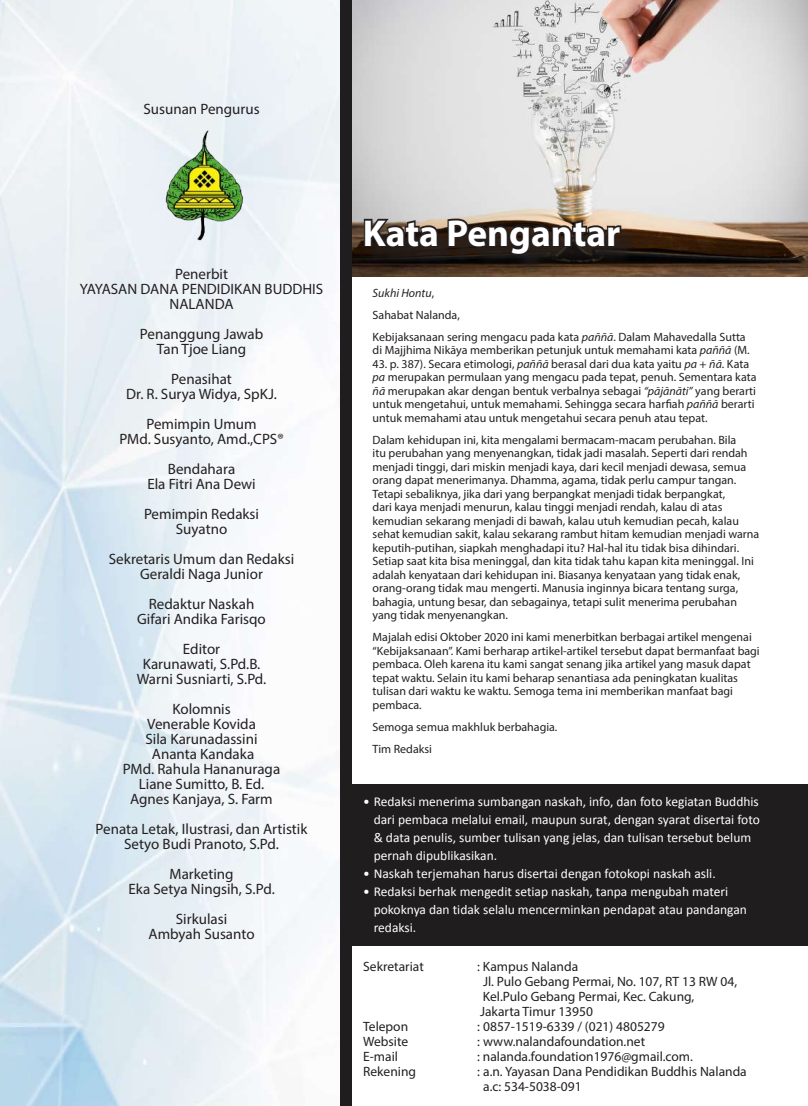
<style>
.page{position:relative;width:808px;height:1106px;background:#fff}
.page>*{position:absolute;margin:0;border:0;box-sizing:border-box;transform-origin:0 0}
.t1{font:700 37.5px "Myriad Pro";color:#fff}
.t2{font:15px/15px "Myriad Pro";color:#231f20;text-align:center}
.t3{font:13.5px/18px "Calibri";color:#fff}
.t4{font:13.5px/15px "Myriad Pro";color:#231f20}
.t5{font:12px/13.5px "Myriad Pro";color:#231f20}
.s1{font-style:italic}
</style>
<div class="page">
<img style="left:0;top:0;width:340px;height:1106px">
<div style="left:349px;top:784px;width:459px;height:162px;background:#201d1e"></div>
<img style="left:352px;top:0;width:456px;height:276px">
<div style="left:340px;top:0;width:12px;height:1106px;background:#201d1e"></div>
<div style="left:366px;top:221px;width:274px;height:52px;background:#231f20;opacity:.75"></div>
<svg style="left:362px;top:217px;width:78px;height:32px"></svg>
<svg style="left:446px;top:217px;width:177px;height:60px"></svg>
<img style="left:162px;top:130px;width:84px;height:113px">
<p class="t2" style="left:143px;top:101px;width:118px">Susunan Pengurus</p>
<p class="t2" style="left:80px;top:266px;width:245px">Penerbit<br>YAYASAN DANA PENDIDIKAN BUDDHIS<br>NALANDA</p>
<p class="t2" style="left:140px;top:326px;width:125px">Penanggung Jawab<br>Tan Tjoe Liang</p>
<p class="t2" style="left:126px;top:371px;width:152px">Penasihat<br>Dr. R. Surya Widya, SpKJ.</p>
<p class="t2" style="left:119px;top:416px;width:166px">Pemimpin Umum<br>PMd. Susyanto, Amd.,CPS®</p>
<p class="t2" style="left:147px;top:461px;width:110px">Bendahara<br>Ela Fitri Ana Dewi</p>
<p class="t2" style="left:144px;top:506px;width:117px">Pemimpin Redaksi<br>Suyatno</p>
<p class="t2" style="left:109px;top:551px;width:187px">Sekretaris Umum dan Redaksi<br>Geraldi Naga Junior</p>
<p class="t2" style="left:137px;top:596px;width:130px">Redaktur Naskah<br>Gifari Andika Farisqo</p>
<p class="t2" style="left:137px;top:641px;width:131px">Editor<br>Karunawati, S.Pd.B.<br>Warni Susniarti, S.Pd.</p>
<p class="t2" style="left:123px;top:701px;width:159px">Kolomnis<br>Venerable Kovida<br>Sila Karunadassini<br>Ananta Kandaka<br>PMd. Rahula Hananuraga<br>Liane Sumitto, B. Ed.<br>Agnes Kanjaya, S. Farm</p>
<p class="t2" style="left:96px;top:821px;width:213px">Penata Letak, Ilustrasi, dan Artistik<br>Setyo Budi Pranoto, S.Pd.</p>
<p class="t2" style="left:128px;top:866px;width:148px">Marketing<br>Eka Setya Ningsih, S.Pd.</p>
<p class="t2" style="left:149px;top:911px;width:108px">Sirkulasi<br>Ambyah Susanto</p>
<h1 class="t1" style="left:363px;top:208px;width:259px">Kata Pengantar</h1>
<p class="t5" style="left:373px;top:281px;width:375px;line-height:22px"><span class="s1">Sukhi Hontu</span>,<br>Sahabat Nalanda,<br>Kebijaksanaan sering mengacu pada kata <span class="s1">paññā</span>. Dalam Mahavedalla Sutta</p>
<p class="t5" style="left:373px;top:343px;width:379px">di Majjhima Nikāya memberikan petunjuk untuk memahami kata <span class="s1">paññā</span> (M.</p>
<p class="t5" style="left:373px;top:357px;width:386px">43. p. 387). Secara etimologi, <span class="s1">paññā</span> berasal dari dua kata yaitu <span class="s1">pa</span> + <span class="s1">ñā</span>. Kata <span class="s1">pa</span> merupakan permulaan yang mengacu pada tepat, penuh. Sementara kata <span class="s1">ñā</span> merupakan akar dengan bentuk verbalnya sebagai <span class="s1">“pājānāti”</span> yang berarti untuk mengetahui, untuk memahami. Sehingga secara harfiah <span class="s1">paññā</span> berarti untuk memahami atau untuk mengetahui secara penuh atau tepat.</p>
<p class="t5" style="left:373px;top:433px;width:388px">Dalam kehidupan ini, kita mengalami bermacam-macam perubahan. Bila<br>itu perubahan yang menyenangkan, tidak jadi masalah. Seperti dari rendah menjadi tinggi, dari miskin menjadi kaya, dari kecil menjadi dewasa, semua orang dapat menerimanya. Dhamma, agama, tidak perlu campur tangan.<br>Tetapi sebaliknya, jika dari yang berpangkat menjadi tidak berpangkat,<br>dari kaya menjadi menurun, kalau tinggi menjadi rendah, kalau di atas kemudian sekarang menjadi di bawah, kalau utuh kemudian pecah, kalau sehat kemudian sakit, kalau sekarang rambut hitam kemudian menjadi warna keputih-putihan, siapkah menghadapi itu? Hal-hal itu tidak bisa dihindari.<br>Setiap saat kita bisa meninggal, dan kita tidak tahu kapan kita meninggal. Ini adalah kenyataan dari kehidupan ini. Biasanya kenyataan yang tidak enak, orang-orang tidak mau mengerti. Manusia inginnya bicara tentang surga, bahagia, untung besar, dan sebagainya, tetapi sulit menerima perubahan yang tidak menyenangkan.</p>
<p class="t5" style="left:373px;top:630px;width:389px">Majalah edisi Oktober 2020 ini kami menerbitkan berbagai artikel mengenai “Kebijaksanaan”. Kami berharap artikel-artikel tersebut dapat bermanfaat bagi pembaca. Oleh karena itu kami sangat senang jika artikel yang masuk dapat tepat waktu. Selain itu kami beharap senantiasa ada peningkatan kualitas tulisan dari waktu ke waktu. Semoga tema ini memberikan manfaat bagi pembaca.</p>
<p class="t5" style="left:373px;top:715px;width:186px;line-height:22px">Semoga semua makhluk berbahagia.<br>Tim Redaksi</p>
<p class="t3" style="left:374px;top:792px;width:388px;text-indent:-10px">• Redaksi menerima sumbangan naskah, info, dan foto kegiatan Buddhis dari pembaca melalui email, maupun surat, dengan syarat disertai foto &amp; data penulis, sumber tulisan yang jelas, dan tulisan tersebut belum pernah dipublikasikan.</p>
<p class="t3" style="left:363px;top:864px;width:354px">• Naskah terjemahan harus disertai dengan fotokopi naskah asli.</p>
<p class="t3" style="left:374px;top:882px;width:375px;text-indent:-10px">• Redaksi berhak mengedit setiap naskah, tanpa mengubah materi pokoknya dan tidak selalu mencerminkan pendapat atau pandangan redaksi.</p>
<p class="t4" style="left:363px;top:958px;width:62px">Sekretariat</p>
<p class="t4" style="left:477px;top:958px;width:262px">: Kampus Nalanda<br>Jl. Pulo Gebang Permai, No. 107, RT 13 RW 04,<br>Kel.Pulo Gebang Permai, Kec. Cakung,<br>Jakarta Timur 13950</p>
<p class="t4" style="left:363px;top:1018px;width:47px">Telepon</p>
<p class="t4" style="left:477px;top:1018px;width:189px">: 0857-1519-6339 / (021) 4805279</p>
<p class="t4" style="left:363px;top:1033px;width:47px">Website</p>
<p class="t4" style="left:477px;top:1033px;width:169px">: www.nalandafoundation.net</p>
<p class="t4" style="left:363px;top:1048px;width:36px">E-mail</p>
<p class="t4" style="left:477px;top:1048px;width:217px">: nalanda.foundation1976@gmail.com.</p>
<p class="t4" style="left:363px;top:1063px;width:54px">Rekening</p>
<p class="t4" style="left:483px;top:1063px;width:265px;text-indent:-6px">: a.n. Yayasan Dana Pendidikan Buddhis Nalanda a.c: 534-5038-091</p>
</div>
